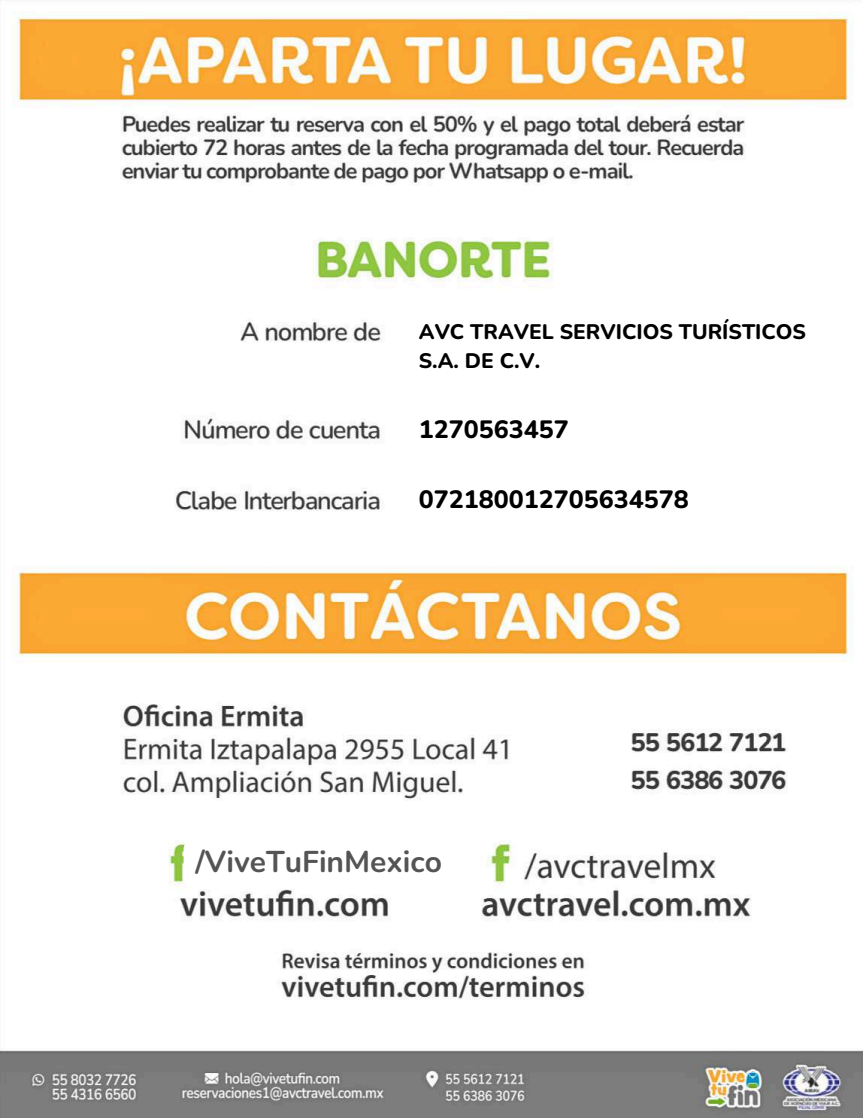
<style>
.page{position:relative;width:863px;height:1118px;background:#fff}
.page>*{position:absolute;margin:0;border:0;box-sizing:border-box;transform-origin:0 0}
.t1{font:700 30px "Nunito";color:#545454}
.t2{font:800 25px "Nunito";color:#000}
.t3{font:800 21px/29.2px "Nunito";color:#000}
</style>
<div class="page">
<img style="left:0;top:0;width:862px;height:1117px">
<div style="left:442px;top:300px;width:286px;height:259px;background:#fff"></div>
<div style="left:183px;top:836px;width:271px;height:53px;background:#fff;border-radius:13px"></div>
<p class="t3" style="left:419px;top:317px;width:389px">AVC TRAVEL SERVICIOS TURÍSTICOS<br>S.A. DE C.V.</p>
<p class="t2" style="left:419px;top:412px;width:151px">1270563457</p>
<p class="t2" style="left:419px;top:482px;width:271px">072180012705634578</p>
<h1 class="t1" style="left:195px;top:841px;width:248px">/ViveTuFinMexico</h1>
</div>
